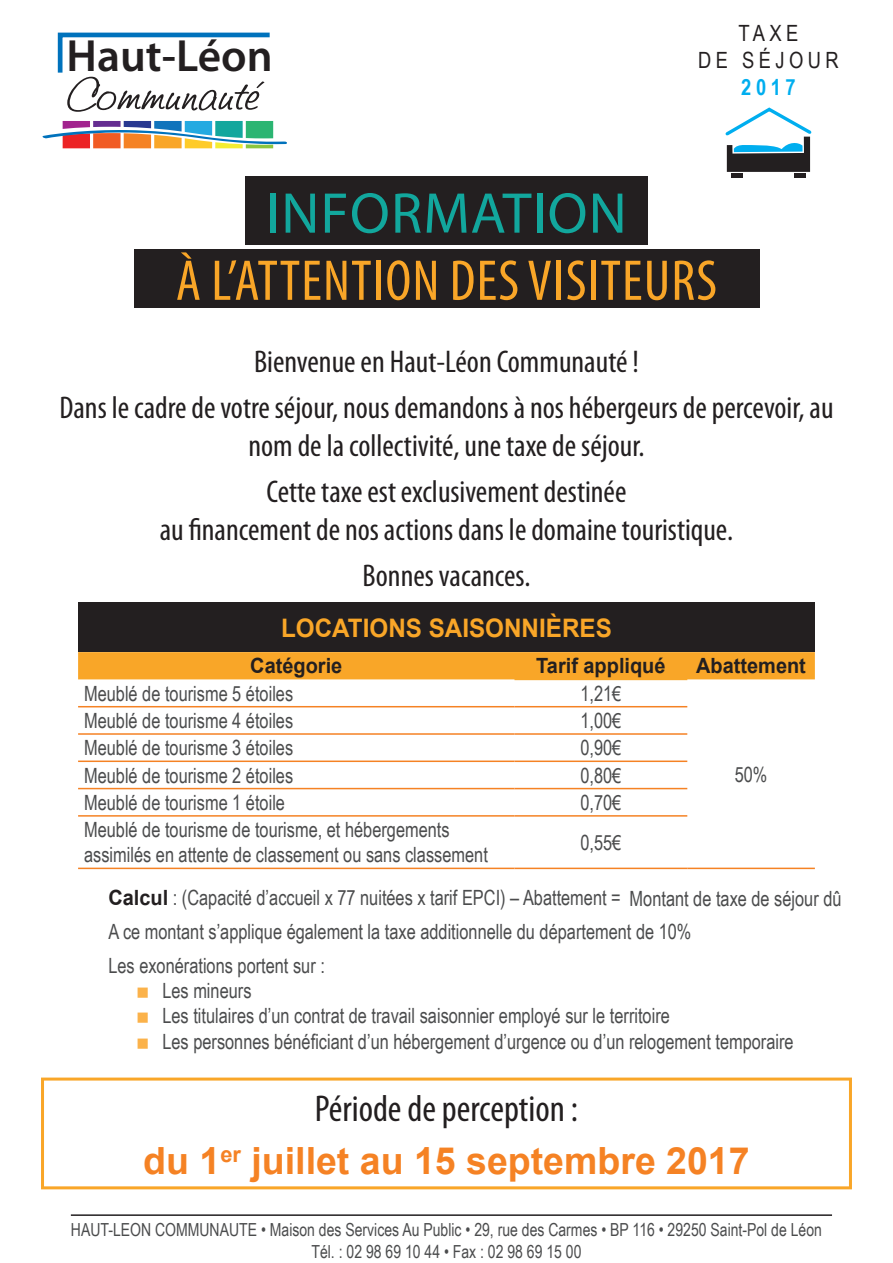
<style>
.page{position:relative;width:893px;height:1263px;background:#fff}
.page>*{position:absolute;margin:0;border:0;box-sizing:border-box;transform-origin:0 0}
.t1{font:condensed 57.9px "Myriad Pro";letter-spacing:.02em;color:#f9a628}
.t2{font:57.9px "Myriad Pro";letter-spacing:.02em;color:#12a79d}
.t3{font:600 45.3px "Myriad Pro";color:#231f20}
.t4{font:700 37.5px "Arial";color:#f58224}
.t5{font:condensed 37.5px "Myriad Pro";color:#231f20}
.t6{font:condensed 31.5px/46.3px "Myriad Pro";color:#231f20;text-align:center}
.t7{font:700 25.5px "Arial";color:#f9a628;scale:.95 1}
.t8{font:22.35px/26.8px "Arial Narrow";letter-spacing:.2em;color:#231f20;text-align:center}
.t9{font:700 22.35px "Arial Narrow";color:#00aeef}
.t10{font:21px/25.2px "Arial Narrow";color:#4b4c4d;scale:.95 1}
.t11{font:700 21px "Arial";color:#231f20;scale:.95 1}
.t12{font:18px/21.6px "Arial Narrow";color:#4b4c4d;scale:.95 1}
.s1{font-family:"Arial";font-weight:700;color:#231f20}
</style>
<div class="page">
<svg style="left:42px;top:121px;width:245px;height:27px"></svg>
<svg style="left:57px;top:32px;width:213px;height:80px"></svg>
<div style="left:245px;top:176px;width:403px;height:69px;background:#231f20"></div>
<div style="left:134px;top:249px;width:625px;height:58px;background:#231f20"></div>
<div style="left:78px;top:602px;width:737px;height:50px;background:#231f20"></div>
<div style="left:78px;top:652px;width:737px;height:27px;background:#f9a628"></div>
<hr style="left:78px;top:706px;width:436px;height:1px;background:#f58224">
<hr style="left:514px;top:706px;width:173px;height:1px;background:#f58224">
<hr style="left:78px;top:733px;width:436px;height:2px;background:#f58224">
<hr style="left:514px;top:733px;width:173px;height:2px;background:#f58224">
<hr style="left:78px;top:760px;width:436px;height:2px;background:#f58224">
<hr style="left:514px;top:760px;width:173px;height:2px;background:#f58224">
<hr style="left:78px;top:788px;width:436px;height:1px;background:#f58224">
<hr style="left:514px;top:788px;width:173px;height:1px;background:#f58224">
<hr style="left:78px;top:815px;width:436px;height:2px;background:#f58224">
<hr style="left:514px;top:815px;width:173px;height:2px;background:#f58224">
<hr style="left:78px;top:868px;width:436px;height:1px;background:#f58224">
<hr style="left:514px;top:868px;width:173px;height:1px;background:#f58224">
<hr style="left:687px;top:868px;width:128px;height:1px;background:#f58224">
<hr style="left:514px;top:679px;width:173px;height:1px;background:#f9a628">
<div style="left:41px;top:1077px;width:811px;height:112px;border:3px solid #f9a628"></div>
<div style="left:794px;top:173px;width:12px;height:5px;background:#231f20"></div>
<div style="left:731px;top:173px;width:11px;height:5px;background:#231f20"></div>
<svg style="left:725px;top:107px;width:87px;height:65px"></svg>
<hr style="left:71px;top:1214px;width:761px;height:2px;background:#231f20">
<h2 class="t3" style="left:67px;top:27px;width:207px">Haut-Léon</h2>
<p class="t8" style="left:698px;top:19px;width:142px">taxe<br>de séjour</p>
<p class="t9" style="left:741px;top:70px;width:56px">2017</p>
<h1 class="t2" style="left:266px;top:178px;width:362px">INFORMATION</h1>
<h1 class="t1" style="left:176px;top:246px;width:543px">à l’attention des visiteurs</h1>
<h3 class="t6" style="left:59px;top:338px;width:776px">Bienvenue en Haut-Léon Communauté !<br>Dans le cadre de votre séjour, nous demandons à nos hébergeurs de percevoir, au</h3>
<h3 class="t6" style="left:248px;top:422px;width:398px">nom de la collectivité, une taxe de séjour.<br>Cette taxe est exclusivement destinée</h3>
<h3 class="t6" style="left:160px;top:506px;width:575px">au financement de nos actions dans le domaine touristique.<br>Bonnes vacances.</h3>
<p class="t7" style="left:281px;top:611px;width:350px">LOCATIONS SAISONNIèRES</p>
<p class="t11" style="left:250px;top:652px;width:98px">Catégorie</p>
<p class="t11" style="left:536px;top:652px;width:138px">Tarif appliqué</p>
<p class="t11" style="left:696px;top:652px;width:117px">Abattement</p>
<p class="t10" style="left:84px;top:680px;width:222px">Meublé de tourisme 5 étoiles</p>
<p class="t10" style="left:580px;top:680px;width:45px">1,21€</p>
<p class="t10" style="left:84px;top:707px;width:222px">Meublé de tourisme 4 étoiles</p>
<p class="t10" style="left:580px;top:707px;width:45px">1,00€</p>
<p class="t10" style="left:84px;top:734px;width:222px">Meublé de tourisme 3 étoiles</p>
<p class="t10" style="left:580px;top:734px;width:45px">0,90€</p>
<p class="t10" style="left:84px;top:762px;width:222px">Meublé de tourisme 2 étoiles</p>
<p class="t10" style="left:580px;top:762px;width:45px">0,80€</p>
<p class="t10" style="left:84px;top:789px;width:213px">Meublé de tourisme 1 étoile</p>
<p class="t10" style="left:580px;top:789px;width:45px">0,70€</p>
<p class="t10" style="left:84px;top:816px;width:427px">Meublé de tourisme de tourisme, et hébergements assimilés en attente de classement ou sans classement</p>
<p class="t10" style="left:580px;top:829px;width:45px">0,55€</p>
<p class="t10" style="left:735px;top:761px;width:36px">50%</p>
<p class="t10" style="left:108px;top:880px;width:773px;line-height:33.8px"><span class="s1">Calcul</span> : (Capacité d’accueil x 77 nuitées x tarif EPCI) – Abattement = Montant de taxe de séjour dû<br>A ce montant s’applique également la taxe additionnelle du département de 10%<br>Les exonérations portent sur :</p>
<p class="t10" style="left:162px;top:977px;width:666px">Les mineurs<br>Les titulaires d’un contrat de travail saisonnier employé sur le territoire<br>Les personnes bénéficiant d’un hébergement d’urgence ou d’un relogement temporaire</p>
<h3 class="t5" style="left:315px;top:1086px;width:265px">Période de perception :</h3>
<h3 class="t4" style="left:143px;top:1136px;width:608px">du 1<sup>er</sup> juillet au 15 septembre 2017</h3>
<p class="t12" style="left:71px;top:1218px;width:168px">HAUT-LEON COMMUNAUTE</p>
<p class="t12" style="left:311px;top:1218px;width:539px;text-indent:-50px">• Maison des Services Au Public • 29, rue des Carmes • BP 116 • 29250 Saint-Pol de Léon<br>Tél. : 02 98 69 10 44 • Fax : 02 98 69 15 00</p>
</div>
